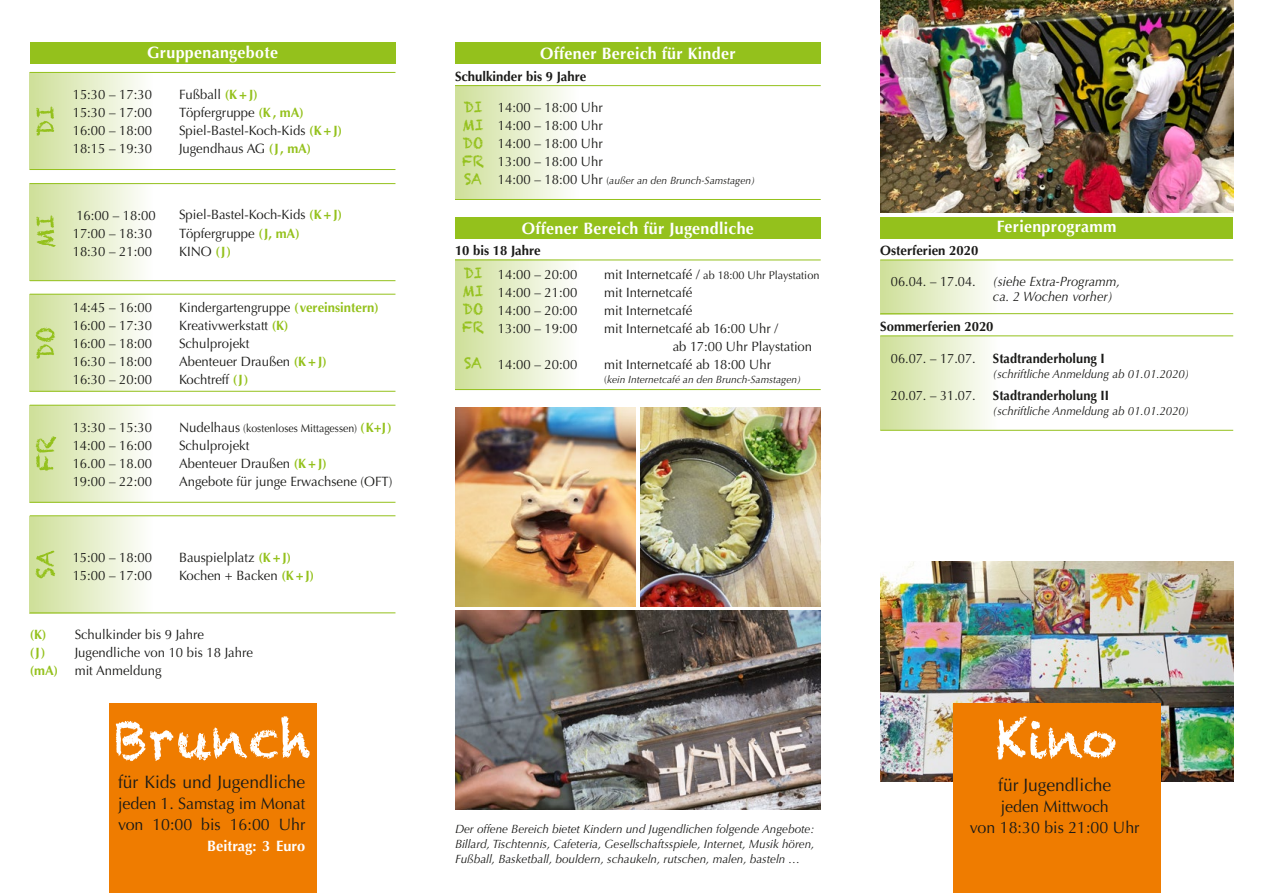
<style>
.page{position:relative;width:1263px;height:893px;background:#fff}
.page>*{position:absolute;margin:0;border:0;box-sizing:border-box;transform-origin:0 0}
.t1{font:18px "Optima";color:#1a1a18}
.t2{font:700 16.5px "Optima";letter-spacing:.02em;color:#fff}
.t3{font:16.5px/21px "Optima";color:#1a1a18}
.t4{font:15px/18px "Chalkduster";color:#94c11c;text-align:justify}
.t5{font:700 15px "Optima";color:#fff}
.t6{font:13.5px/18px "Optima";color:#1a1a18}
.t7{font:700 13.5px "Optima";color:#1a1a18}
.t8{font:13.5px "Optima";color:#1a1a18;scale:.95 1}
.t9{font:italic 13.5px/15px "Optima";color:#1a1a18;scale:.95 1}
.t10{font:700 13.5px "Optima";color:#1a1a18;scale:.95 1}
.t11{font:italic 12px/15px "Optima";color:#1a1a18}
.t12{font:italic 12px "Optima";color:#1a1a18;scale:.95 1}
.t13{font:11.25px "Optima";color:#1a1a18;scale:.94 1}
.t14{font:11.25px "Optima";color:#1a1a18}
.t15{font:italic 10.5px "Optima";color:#1a1a18}
.s1{font-weight:700;color:#94c11c}
.s2{font-size:13.5px}
.s3{font-weight:700;font-size:13.5px;color:#94c11c}
.s4{font-style:normal;font-size:13.5px}
.s5{font-style:normal}
</style>
<div class="page">
<img style="left:880px;top:0;width:353px;height:213px">
<img style="left:880px;top:562px;width:353px;height:219px">
<div style="left:109px;top:704px;width:207px;height:189px;background:#ef7c00"></div>
<svg style="left:116px;top:716px;width:193px;height:45px"></svg>
<div style="left:30px;top:43px;width:365px;height:21px;background:#94c11c"></div>
<div style="left:455px;top:217px;width:366px;height:21px;background:#94c11c"></div>
<div style="left:455px;top:43px;width:366px;height:21px;background:#94c11c"></div>
<div style="left:953px;top:704px;width:207px;height:189px;background:#ef7c00"></div>
<svg style="left:997px;top:716px;width:118px;height:44px"></svg>
<img style="left:640px;top:407px;width:181px;height:199px">
<div style="left:30px;top:72px;width:123px;height:98px;background:linear-gradient(to right,#cedf99,#fefefe)"></div>
<svg style="left:36px;top:106px;width:18px;height:30px"></svg>
<hr style="left:30px;top:169px;width:365px;height:1px;background:#94c11c">
<hr style="left:30px;top:72px;width:365px;height:1px;background:#94c11c">
<div style="left:30px;top:184px;width:123px;height:97px;background:linear-gradient(to right,#cedf99,#fefefe)"></div>
<svg style="left:36px;top:215px;width:20px;height:32px"></svg>
<hr style="left:30px;top:280px;width:365px;height:1px;background:#94c11c">
<hr style="left:30px;top:183px;width:365px;height:1px;background:#94c11c">
<div style="left:30px;top:294px;width:123px;height:98px;background:linear-gradient(to right,#cedf98,#fefefd)"></div>
<svg style="left:35px;top:327px;width:20px;height:32px"></svg>
<hr style="left:30px;top:391px;width:365px;height:1px;background:#94c11c">
<hr style="left:30px;top:294px;width:365px;height:1px;background:#94c11c">
<div style="left:30px;top:405px;width:123px;height:97px;background:linear-gradient(to right,#cedf99,#fefefe)"></div>
<svg style="left:36px;top:436px;width:20px;height:35px"></svg>
<hr style="left:30px;top:502px;width:365px;height:1px;background:#94c11c">
<hr style="left:30px;top:405px;width:365px;height:1px;background:#94c11c">
<div style="left:30px;top:516px;width:123px;height:97px;background:linear-gradient(to right,#cedf99,#fefefe)"></div>
<svg style="left:36px;top:551px;width:19px;height:27px"></svg>
<hr style="left:30px;top:612px;width:365px;height:1px;background:#94c11c">
<hr style="left:30px;top:515px;width:365px;height:1px;background:#94c11c">
<div style="left:455px;top:259px;width:123px;height:131px;background:linear-gradient(to right,#cedf99,#fefefd)"></div>
<hr style="left:455px;top:389px;width:366px;height:1px;background:#94c11c">
<hr style="left:455px;top:260px;width:366px;height:1px;background:#94c11c">
<div style="left:455px;top:85px;width:123px;height:115px;background:linear-gradient(to right,#cedf99,#fefefd)"></div>
<hr style="left:455px;top:199px;width:366px;height:1px;background:#94c11c">
<img style="left:455px;top:407px;width:181px;height:199px">
<img style="left:455px;top:610px;width:366px;height:199px">
<hr style="left:455px;top:85px;width:366px;height:1px;background:#94c11c">
<div style="left:880px;top:336px;width:119px;height:93px;background:linear-gradient(to right,#cedf99,#fefefe)"></div>
<hr style="left:880px;top:335px;width:353px;height:1px;background:#94c11c">
<hr style="left:880px;top:430px;width:353px;height:1px;background:#94c11c">
<div style="left:880px;top:217px;width:353px;height:21px;background:#94c11c"></div>
<div style="left:880px;top:260px;width:119px;height:54px;background:linear-gradient(to right,#cedf99,#fefefe)"></div>
<hr style="left:880px;top:260px;width:353px;height:1px;background:#94c11c">
<hr style="left:880px;top:313px;width:353px;height:1px;background:#94c11c">
<p class="t2" style="left:147px;top:43px;width:132px">Gruppenangebote</p>
<p class="t2" style="left:540px;top:44px;width:197px">Offener Bereich für Kinder</p>
<p class="t6" style="left:73px;top:86px;width:81px">15:30 – 17:30</p>
<p class="t6" style="left:179px;top:86px;width:80px">Fußball <span class="s1">(K + J)</span></p>
<p class="t6" style="left:73px;top:104px;width:81px">15:30 – 17:00</p>
<p class="t6" style="left:179px;top:104px;width:126px">Töpfergruppe <span class="s1">(K , mA)</span></p>
<p class="t6" style="left:73px;top:122px;width:81px">16:00 – 18:00</p>
<p class="t6" style="left:179px;top:122px;width:165px">Spiel-Bastel-Koch-Kids <span class="s1">(K + J)</span></p>
<p class="t6" style="left:73px;top:140px;width:81px">18:15 – 19:30</p>
<p class="t6" style="left:179px;top:140px;width:134px">Jugendhaus AG <span class="s1">(J, mA)</span></p>
<p class="t6" style="left:76px;top:207px;width:81px">16:00 – 18:00</p>
<p class="t6" style="left:179px;top:205px;width:165px">Spiel-Bastel-Koch-Kids <span class="s1">(K + J)</span></p>
<p class="t6" style="left:73px;top:225px;width:81px">17:00 – 18:30</p>
<p class="t6" style="left:179px;top:225px;width:122px">Töpfergruppe <span class="s1">(J, mA)</span></p>
<p class="t6" style="left:73px;top:243px;width:81px">18:30 – 21:00</p>
<p class="t6" style="left:179px;top:243px;width:54px">KINO <span class="s1">(J)</span></p>
<p class="t6" style="left:73px;top:299px;width:81px">14:45 – 16:00</p>
<p class="t6" style="left:179px;top:299px;width:201px">Kindergartengruppe <span class="s1">(vereinsintern)</span></p>
<p class="t6" style="left:73px;top:317px;width:81px">16:00 – 17:30</p>
<p class="t6" style="left:179px;top:317px;width:111px">Kreativwerkstatt <span class="s1">(K)</span></p>
<p class="t6" style="left:73px;top:335px;width:81px">16:00 – 18:00</p>
<p class="t6" style="left:179px;top:335px;width:72px">Schulprojekt</p>
<p class="t6" style="left:73px;top:353px;width:81px">16:30 – 18:00</p>
<p class="t6" style="left:179px;top:353px;width:149px">Abenteuer Draußen <span class="s1">(K + J)</span></p>
<p class="t6" style="left:73px;top:371px;width:81px">16:30 – 20:00</p>
<p class="t6" style="left:179px;top:371px;width:71px">Kochtreff <span class="s1">(J)</span></p>
<p class="t6" style="left:73px;top:418px;width:81px">13:30 – 15:30</p>
<p class="t13" style="left:179px;top:421px;width:228px"><span class="s2">Nudelhaus</span> (kostenloses Mittagessen) <span class="s3">(K+J)</span></p>
<p class="t6" style="left:73px;top:436px;width:81px">14:00 – 16:00</p>
<p class="t6" style="left:179px;top:436px;width:72px">Schulprojekt</p>
<p class="t6" style="left:73px;top:454px;width:81px">16.00 – 18.00</p>
<p class="t6" style="left:179px;top:454px;width:149px">Abenteuer Draußen <span class="s1">(K + J)</span></p>
<p class="t6" style="left:73px;top:472px;width:81px">19:00 – 22:00</p>
<p class="t6" style="left:179px;top:472px;width:215px">Angebote für junge Erwachsene (OFT)</p>
<p class="t6" style="left:73px;top:549px;width:81px">15:00 – 18:00</p>
<p class="t6" style="left:179px;top:549px;width:114px">Bauspielplatz <span class="s1">(K + J)</span></p>
<p class="t6" style="left:73px;top:567px;width:81px">15:00 – 17:00</p>
<p class="t6" style="left:179px;top:567px;width:137px">Kochen + Backen <span class="s1">(K + J)</span></p>
<p class="t6" style="left:30px;top:625px;width:225px"><span class="s1">(K)</span> Schulkinder bis 9 Jahre<br><span class="s1">(J)</span> Jugendliche von 10 bis 18 Jahre <span class="s1">(mA)</span> mit Anmeldung</p>
<h1 class="t1" style="left:118px;top:772px;width:189px">für Kids und Jugendliche</h1>
<p class="t3" style="left:118px;top:793px;width:189px">jeden 1. Samstag im Monat von 10:00 bis 16:00 Uhr</p>
<p class="t5" style="left:207px;top:837px;width:100px">Beitrag: 3 Euro</p>
<p class="t7" style="left:455px;top:68px;width:133px">Schulkinder bis 9 Jahre</p>
<p class="t4" style="left:462px;top:97px;width:24px">DI MI DO FR SA</p>
<p class="t6" style="left:498px;top:98px;width:106px;text-align:justify">14:00 – 18:00 Uhr 14:00 – 18:00 Uhr 14:00 – 18:00 Uhr 13:00 – 18:00 Uhr</p>
<p class="t15" style="left:498px;top:174px;width:259px"><span class="s4">14:00 – 18:00 Uhr</span> <span class="s5">(</span>außer an den Brunch-Samstagen)</p>
<p class="t2" style="left:522px;top:218px;width:233px">Offener Bereich für Jugendliche</p>
<p class="t7" style="left:455px;top:243px;width:87px">10 bis 18 Jahre</p>
<p class="t4" style="left:462px;top:264px;width:24px">DI MI DO FR</p>
<p class="t4" style="left:464px;top:354px;width:19px">SA</p>
<p class="t6" style="left:498px;top:266px;width:81px">14:00 – 20:00</p>
<p class="t14" style="left:604px;top:269px;width:217px"><span class="s2">mit Internetcafé /</span> ab 18:00 Uhr Playstation</p>
<p class="t6" style="left:498px;top:284px;width:81px">14:00 – 21:00</p>
<p class="t6" style="left:604px;top:284px;width:90px">mit Internetcafé</p>
<p class="t6" style="left:498px;top:302px;width:81px">14:00 – 20:00</p>
<p class="t6" style="left:604px;top:302px;width:90px">mit Internetcafé</p>
<p class="t6" style="left:498px;top:320px;width:81px">13:00 – 19:00</p>
<p class="t6" style="left:673px;top:320px;width:141px;text-indent:-68px">mit Internetcafé ab 16:00 Uhr /<br>ab 17:00 Uhr Playstation</p>
<p class="t6" style="left:498px;top:356px;width:81px">14:00 – 20:00</p>
<p class="t6" style="left:604px;top:356px;width:168px">mit Internetcafé ab 18:00 Uhr</p>
<p class="t15" style="left:604px;top:373px;width:198px"><span class="s5">(</span>kein Internetcafé an den Brunch-Samstagen)</p>
<p class="t7" style="left:880px;top:243px;width:100px">Osterferien 2020</p>
<p class="t2" style="left:997px;top:217px;width:121px">Ferienprogramm</p>
<p class="t8" style="left:891px;top:273px;width:91px">06.04. – 17.04.</p>
<p class="t9" style="left:993px;top:274px;width:135px">(siehe Extra-Programm, ca. 2 Wochen vorher)</p>
<p class="t7" style="left:880px;top:318px;width:115px">Sommerferien 2020</p>
<p class="t8" style="left:891px;top:350px;width:91px">06.07. – 17.07.</p>
<p class="t10" style="left:993px;top:350px;width:119px">Stadtranderholung I</p>
<p class="t12" style="left:993px;top:366px;width:208px">(schriftliche Anmeldung ab 01.01.2020)</p>
<p class="t8" style="left:891px;top:388px;width:91px">20.07. – 31.07.</p>
<p class="t10" style="left:993px;top:388px;width:124px">Stadtranderholung II</p>
<p class="t12" style="left:993px;top:404px;width:208px">(schriftliche Anmeldung ab 01.01.2020)</p>
<h1 class="t1" style="left:998px;top:774px;width:114px">für Jugendliche</h1>
<p class="t3" style="left:1001px;top:796px;width:110px">jeden Mittwoch</p>
<p class="t11" style="left:455px;top:821px;width:361px">Der offene Bereich bietet Kindern und Jugendlichen folgende Angebote:</p>
<p class="t3" style="left:970px;top:817px;width:171px">von 18:30 bis 21:00 Uhr</p>
<p class="t11" style="left:455px;top:836px;width:361px">Billard, Tischtennis, Cafeteria, Gesellschaftsspiele, Internet, Musik hören,<br>Fußball, Basketball, bouldern, schaukeln, rutschen, malen, basteln …</p>
</div>
